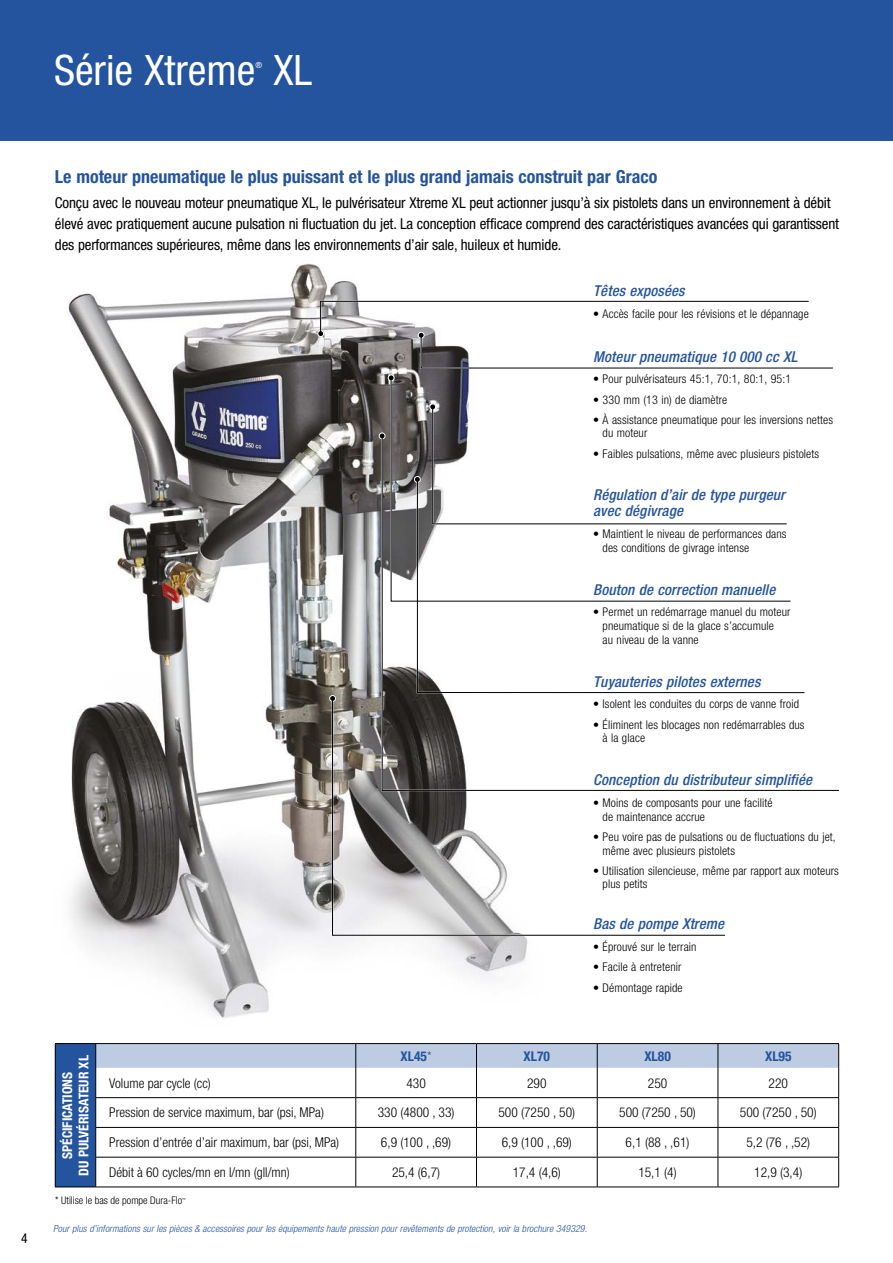
<style>
.page{position:relative;width:893px;height:1263px;background:#fff}
.page>*{position:absolute;margin:0;border:0;box-sizing:border-box;transform-origin:0 0}
.t1{font:condensed 42px "Helvetica Neue LT Std";color:#fff}
.t2{font:700 condensed 18px "Helvetica Neue LT Std";color:#24549d}
.t3{font:condensed 15px/21px "Helvetica Neue LT Std";letter-spacing:-.01em;color:#000}
.t4{font:italic 500 condensed 15px/16.5px "Helvetica Neue LT Std";letter-spacing:.01em;color:#24549d}
.t5{font:300 condensed 13.5px "Helvetica Neue LT Std";color:#000}
.t6{font:700 condensed 13.5px/16.2px "Helvetica Neue LT Std";color:#fff;text-align:center}
.t7{font:700 condensed 13.5px "Helvetica Neue LT Std";color:#24549d}
.t8{font:condensed 13.5px "Helvetica Neue LT Std";color:#000}
.t9{font:300 condensed 12px/13.6px "Helvetica Neue LT Std";letter-spacing:.01em;color:#000}
.t10{font:300 condensed 10.5px "Helvetica Neue LT Std";color:#000}
.t11{font:italic 300 condensed 9.75px "Helvetica Neue LT Std";letter-spacing:.01em;color:#24549d}
.t12{font:condensed 8.4px "Helvetica Neue LT Std";color:#fff}
.t13{font:300 condensed 4.2px "Helvetica Neue LT Std";color:#000}
.s1{font-weight:300}
</style>
<div class="page">
<div style="left:0;top:0;width:893px;height:140px;background:#24549d"></div>
<img style="left:54px;top:263px;width:474px;height:800px">
<div style="left:55px;top:1043px;width:41px;height:144px;background:#24549d"></div>
<svg style="left:96px;top:1158px;width:742px;height:29px"></svg>
<hr style="left:55px;top:1043px;width:41px;height:1px;background:#000">
<svg style="left:55px;top:1044px;width:1px;height:24px"></svg>
<hr style="left:55px;top:1068px;width:1px;height:30px;background:#000">
<svg style="left:55px;top:1098px;width:1px;height:29px"></svg>
<hr style="left:55px;top:1127px;width:1px;height:30px;background:#000">
<hr style="left:55px;top:1157px;width:1px;height:30px;background:#000">
<svg style="left:95px;top:1043px;width:744px;height:114px"></svg>
<hr style="left:95px;top:1157px;width:261px;height:1px;background:#000">
<hr style="left:95px;top:1157px;width:1px;height:30px;background:#000">
<hr style="left:356px;top:1157px;width:120px;height:1px;background:#000">
<hr style="left:355px;top:1157px;width:1px;height:30px;background:#000">
<hr style="left:476px;top:1157px;width:121px;height:1px;background:#000">
<hr style="left:476px;top:1157px;width:1px;height:30px;background:#000">
<hr style="left:597px;top:1157px;width:121px;height:1px;background:#000">
<hr style="left:597px;top:1157px;width:1px;height:30px;background:#000">
<hr style="left:718px;top:1157px;width:121px;height:1px;background:#000">
<hr style="left:718px;top:1157px;width:1px;height:30px;background:#000">
<hr style="left:838px;top:1157px;width:1px;height:30px;background:#000">
<hr style="left:55px;top:1187px;width:41px;height:1px;background:#000">
<hr style="left:96px;top:1187px;width:260px;height:1px;background:#000">
<hr style="left:356px;top:1187px;width:120px;height:1px;background:#000">
<hr style="left:476px;top:1187px;width:121px;height:1px;background:#000">
<hr style="left:597px;top:1187px;width:121px;height:1px;background:#000">
<hr style="left:718px;top:1187px;width:121px;height:1px;background:#000">
<div style="left:388px;top:374px;width:6px;height:7px;border:1px solid #fff;border-radius:50%"></div>
<svg style="left:379px;top:433px;width:6px;height:6px"></svg>
<div style="left:329px;top:695px;width:7px;height:7px;border:1px solid #fff;border-radius:50%"></div>
<div style="left:317px;top:330px;width:7px;height:7px;border:1px solid #fff;border-radius:50%"></div>
<svg style="left:318px;top:300px;width:515px;height:69px"></svg>
<svg style="left:391px;top:378px;width:137px;height:57px"></svg>
<svg style="left:382px;top:435px;width:457px;height:356px"></svg>
<svg style="left:332px;top:697px;width:393px;height:239px"></svg>
<svg style="left:430px;top:404px;width:369px;height:76px"></svg>
<svg style="left:417px;top:480px;width:388px;height:213px"></svg>
<h1 class="t1" style="left:54px;top:46px;width:260px">Série Xtreme XL</h1>
<p class="t12" style="left:256px;top:60px;width:8px">®</p>
<p class="t8" style="left:21px;top:1230px;width:8px">4</p>
<h2 class="t2" style="left:55px;top:166px;width:604px">Le moteur pneumatique le plus puissant et le plus grand jamais construit par Graco</h2>
<p class="t3" style="left:55px;top:192px;width:786px">Conçu avec le nouveau moteur pneumatique XL, le pulvérisateur Xtreme XL peut actionner jusqu’à six pistolets dans un environnement à débit élevé avec pratiquement aucune pulsation ni fluctuation du jet. La conception efficace comprend des caractéristiques avancées qui garantissent des performances supérieures, même dans les environnements d’air sale, huileux et humide.</p>
<p class="t4" style="left:593px;top:283px;width:93px">Têtes exposées</p>
<p class="t9" style="left:593px;top:307px;width:217px">• Accès facile pour les révisions et le dépannage</p>
<p class="t4" style="left:593px;top:348px;width:206px">Moteur pneumatique 10 000 cc XL</p>
<p class="t9" style="left:593px;top:372px;width:200px">• Pour pulvérisateurs 45:1, 70:1, 80:1, 95:1</p>
<p class="t9" style="left:593px;top:392px;width:136px">• 330 mm (13 in) de diamètre</p>
<p class="t9" style="left:603px;top:412px;width:232px;text-indent:-9px">• À assistance pneumatique pour les inversions nettes du moteur</p>
<p class="t9" style="left:593px;top:446px;width:227px">• Faibles pulsations, même avec plusieurs pistolets</p>
<p class="t4" style="left:593px;top:486px;width:193px">Régulation d’air de type purgeur avec dégivrage</p>
<p class="t9" style="left:603px;top:527px;width:186px;text-indent:-9px">• Maintient le niveau de performances dans des conditions de givrage intense</p>
<p class="t4" style="left:593px;top:581px;width:184px">Bouton de correction manuelle</p>
<p class="t9" style="left:603px;top:605px;width:189px;text-indent:-9px">• Permet un redémarrage manuel du moteur pneumatique si de la glace s’accumule<br>au niveau de la vanne</p>
<p class="t4" style="left:593px;top:673px;width:169px">Tuyauteries pilotes externes</p>
<p class="t9" style="left:593px;top:697px;width:207px">• Isolent les conduites du corps de vanne froid</p>
<p class="t9" style="left:603px;top:717px;width:204px;text-indent:-9px">• Éliminent les blocages non redémarrables dus à la glace</p>
<p class="t4" style="left:593px;top:772px;width:220px">Conception du distributeur simplifiée</p>
<p class="t9" style="left:603px;top:796px;width:171px;text-indent:-9px">• Moins de composants pour une facilité de maintenance accrue</p>
<p class="t9" style="left:603px;top:830px;width:235px;text-indent:-9px">• Peu voire pas de pulsations ou de fluctuations du jet, même avec plusieurs pistolets</p>
<p class="t9" style="left:603px;top:863px;width:238px;text-indent:-9px">• Utilisation silencieuse, même par rapport aux moteurs plus petits</p>
<p class="t4" style="left:593px;top:916px;width:132px">Bas de pompe Xtreme</p>
<p class="t9" style="left:593px;top:940px;width:105px">• Éprouvé sur le terrain</p>
<p class="t9" style="left:593px;top:960px;width:90px">• Facile à entretenir</p>
<p class="t9" style="left:593px;top:980px;width:91px">• Démontage rapide</p>
<p class="t6" style="left:59px;top:1175px;width:122px;rotate:-90deg">SPÉCIFICATIONS<br>DU PULVÉRISATEUR XL</p>
<p class="t7" style="left:401px;top:1048px;width:32px">XL45<span class="s1">*</span></p>
<p class="t7" style="left:524px;top:1048px;width:28px">XL70</p>
<p class="t7" style="left:644px;top:1048px;width:28px">XL80</p>
<p class="t7" style="left:765px;top:1048px;width:28px">XL95</p>
<p class="t5" style="left:109px;top:1075px;width:103px">Volume par cycle (cc)</p>
<p class="t5" style="left:406px;top:1075px;width:21px">430</p>
<p class="t5" style="left:527px;top:1075px;width:21px">290</p>
<p class="t5" style="left:648px;top:1075px;width:21px">250</p>
<p class="t5" style="left:769px;top:1075px;width:21px">220</p>
<p class="t5" style="left:109px;top:1105px;width:216px">Pression de service maximum, bar (psi, MPa)</p>
<p class="t5" style="left:378px;top:1105px;width:78px">330 (4800 , 33)</p>
<p class="t5" style="left:498px;top:1105px;width:78px">500 (7250 , 50)</p>
<p class="t5" style="left:619px;top:1105px;width:78px">500 (7250 , 50)</p>
<p class="t5" style="left:740px;top:1105px;width:78px">500 (7250 , 50)</p>
<p class="t5" style="left:109px;top:1134px;width:232px">Pression d’entrée d’air maximum, bar (psi, MPa)</p>
<p class="t5" style="left:381px;top:1134px;width:72px">6,9 (100 , ,69)</p>
<p class="t5" style="left:502px;top:1134px;width:72px">6,9 (100 , ,69)</p>
<p class="t5" style="left:626px;top:1134px;width:65px">6,1 (88 , ,61)</p>
<p class="t5" style="left:746px;top:1134px;width:65px">5,2 (76 , ,52)</p>
<p class="t5" style="left:109px;top:1164px;width:182px">Débit à 60 cycles/mn en l/mn (gll/mn)</p>
<p class="t5" style="left:392px;top:1164px;width:50px">25,4 (6,7)</p>
<p class="t5" style="left:513px;top:1164px;width:50px">17,4 (4,6)</p>
<p class="t5" style="left:638px;top:1164px;width:40px">15,1 (4)</p>
<p class="t5" style="left:754px;top:1164px;width:50px">12,9 (3,4)</p>
<p class="t10" style="left:55px;top:1194px;width:129px">* Utilise le bas de pompe Dura-Flo</p>
<p class="t13" style="left:182px;top:1197px;width:6px">™</p>
<p class="t11" style="left:53px;top:1222px;width:535px">Pour plus d’informations sur les pièces &amp; accessoires pour les équipements haute pression pour revêtements de protection, voir la brochure 349329.</p>
</div>
